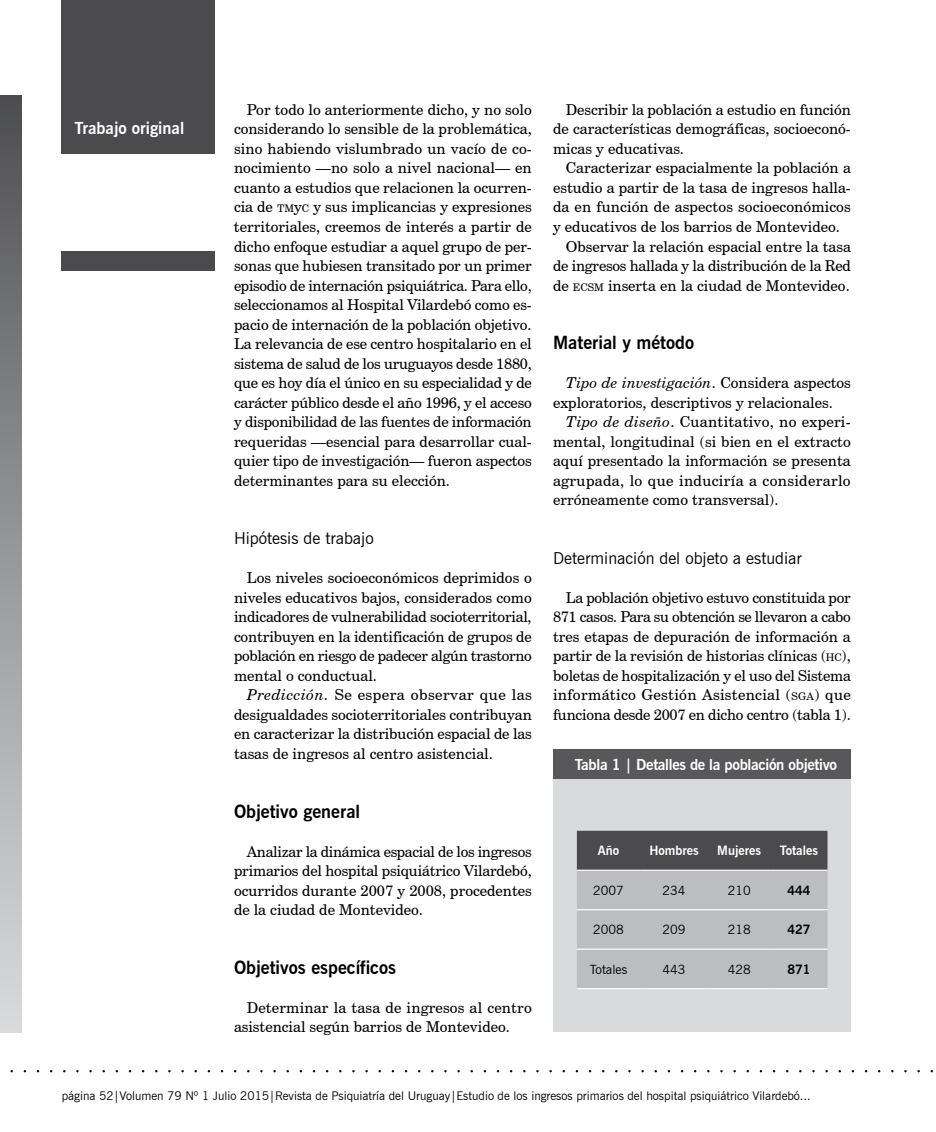
<style>
.page{position:relative;width:936px;height:1132px;background:#fff}
.page>*{position:absolute;margin:0;border:0;box-sizing:border-box;transform-origin:0 0}
.t1{font:700 18px "News Gothic BT";color:#000}
.t2{font:16.5px "News Gothic BT";color:#000}
.t3{font:700 16.5px "News Gothic BT";color:#fff}
.t4{font:15px/19.5px "Century Schoolbook BT";color:#000;text-align:justify}
.t5{font:700 15px "News Gothic BT";letter-spacing:-.02em;color:#fff}
.t6{font:12.75px "News Gothic BT";color:#000}
.t7{font:700 12.75px "News Gothic BT";color:#fff}
.t8{font:700 12.75px "News Gothic BT";color:#000}
.t9{font:12px "News Gothic BT";color:#000}
.s1{font-size:10.5px}
.s2{font-style:italic}
</style>
<div class="page">
<div style="left:62px;top:0;width:153px;height:154px;background:#4b4b4d"></div>
<div style="left:62px;top:251px;width:153px;height:20px;background:#4b4b4d"></div>
<div style="left:0;top:95px;width:21px;height:936px;background:linear-gradient(to bottom,#505053,#dcddde)"></div>
<div style="left:553px;top:749px;width:297px;height:282px;background:#d9dadb"></div>
<div style="left:553px;top:749px;width:297px;height:30px;background:#58585a"></div>
<svg style="left:577px;top:830px;width:250px;height:157px;background:#a0a1a2"></svg>
<hr style="left:577px;top:908px;width:63px;height:2px;background:#fff">
<hr style="left:640px;top:908px;width:67px;height:2px;background:#fff">
<hr style="left:707px;top:908px;width:63px;height:2px;background:#fff">
<hr style="left:770px;top:908px;width:57px;height:2px;background:#fff">
<hr style="left:577px;top:948px;width:63px;height:1px;background:#fff">
<hr style="left:640px;top:948px;width:67px;height:1px;background:#fff">
<hr style="left:707px;top:948px;width:63px;height:1px;background:#fff">
<hr style="left:770px;top:948px;width:57px;height:1px;background:#fff">
<hr style="left:577px;top:987px;width:63px;height:1px;background:#fff">
<hr style="left:640px;top:987px;width:67px;height:1px;background:#fff">
<hr style="left:707px;top:987px;width:63px;height:1px;background:#fff">
<hr style="left:770px;top:987px;width:57px;height:1px;background:#fff">
<hr style="left:577px;top:869px;width:63px;height:1px;background:#fff">
<hr style="left:640px;top:869px;width:67px;height:1px;background:#fff">
<hr style="left:707px;top:869px;width:63px;height:1px;background:#fff">
<hr style="left:770px;top:869px;width:57px;height:1px;background:#fff">
<p class="t3" style="left:74px;top:118px;width:111px">Trabajo original</p>
<p class="t4" style="left:234px;top:100px;width:299px;text-indent:13px">Por todo lo anteriormente dicho, y no solo considerando lo sensible de la problemática, sino habiendo vislumbrado un vacío de co&shy;nocimiento —no solo a nivel nacional— en cuanto a estudios que relacionen la ocurren&shy;cia de <span class="s1">TM</span>y<span class="s1">C</span> y sus implicancias y expresiones territoriales, creemos de interés a partir de dicho enfoque estudiar a aquel grupo de per&shy;sonas que hubiesen transitado por un primer episodio de internación psiquiátrica. Para ello, seleccionamos al Hospital Vilardebó como es&shy;pacio de internación de la población objetivo.<br>La relevancia de ese centro hospitalario en el sistema de salud de los uruguayos desde 1880, que es hoy día el único en su especialidad y de carácter público desde el año 1996, y el acceso y disponibilidad de las fuentes de información requeridas —esencial para desarrollar cual&shy;quier tipo de investigación— fueron aspectos determinantes para su elección.</p>
<p class="t2" style="left:234px;top:528px;width:141px">Hipótesis de trabajo</p>
<p class="t4" style="left:234px;top:568px;width:299px;text-indent:13px">Los niveles socioeconómicos deprimidos o niveles educativos bajos, considerados como indicadores de vulnerabilidad socioterritorial, contribuyen en la identificación de grupos de población en riesgo de padecer algún trastorno mental o conductual.</p>
<p class="t4" style="left:234px;top:685px;width:299px;text-indent:13px"><span class="s2">Predicción.</span> Se espera observar que las desigualdades socioterritoriales contribuyan en caracterizar la distribución espacial de las tasas de ingresos al centro asistencial.</p>
<p class="t1" style="left:234px;top:799px;width:128px">Objetivo general</p>
<p class="t4" style="left:234px;top:841px;width:299px;text-indent:13px">Analizar la dinámica espacial de los ingresos primarios del hospital psiquiátrico Vilardebó, ocurridos durante 2007 y 2008, procedentes de la ciudad de Montevideo.</p>
<p class="t1" style="left:234px;top:955px;width:163px">Objetivos específicos</p>
<p class="t4" style="left:234px;top:997px;width:299px;text-indent:13px">Determinar la tasa de ingresos al centro asistencial según barrios de Montevideo.</p>
<p class="t4" style="left:553px;top:100px;width:299px;text-indent:13px">Describir la población a estudio en función de características demográficas, socioeconó&shy;micas y educativas.</p>
<p class="t4" style="left:566px;top:158px;width:286px">Caracterizar espacialmente la población a</p>
<p class="t4" style="left:553px;top:178px;width:299px">estudio a partir de la tasa de ingresos halla-</p>
<p class="t4" style="left:553px;top:197px;width:299px">da en función de aspectos socioeconómicos</p>
<p class="t4" style="left:553px;top:217px;width:288px">y educativos de los barrios de Montevideo.</p>
<p class="t4" style="left:566px;top:236px;width:286px">Observar la relación espacial entre la tasa</p>
<p class="t4" style="left:553px;top:256px;width:299px">de ingresos hallada y la distribución de la Red</p>
<p class="t4" style="left:553px;top:275px;width:298px">de <span class="s1">ECSM</span> inserta en la ciudad de Montevideo.</p>
<p class="t1" style="left:553px;top:331px;width:143px">Material y método</p>
<p class="t4" style="left:553px;top:373px;width:299px;text-indent:13px"><span class="s2">Tipo de investigación</span>. Considera aspectos exploratorios, descriptivos y relacionales.</p>
<p class="t4" style="left:553px;top:412px;width:299px;text-indent:13px"><span class="s2">Tipo de diseño</span>. Cuantitativo, no experi&shy;mental, longitudinal (si bien en el extracto aquí presentado la información se presenta agrupada, lo que induciría a considerarlo erróneamente como transversal).</p>
<p class="t2" style="left:553px;top:547px;width:250px">Determinación del objeto a estudiar</p>
<p class="t4" style="left:553px;top:587px;width:299px;text-indent:13px">La población objetivo estuvo constituida por 871 casos. Para su obtención se llevaron a cabo tres etapas de depuración de información a partir de la revisión de historias clínicas (<span class="s1">HC</span>), boletas de hospitalización y el uso del Sistema informático Gestión Asistencial (<span class="s1">SGA</span>) que funciona desde 2007 en dicho centro (tabla 1).</p>
<p class="t5" style="left:574px;top:755px;width:264px">Tabla 1 | Detalles de la población objetivo</p>
<p class="t7" style="left:598px;top:842px;width:23px">Año</p>
<p class="t7" style="left:649px;top:842px;width:51px">Hombres</p>
<p class="t7" style="left:717px;top:842px;width:45px">Mujeres</p>
<p class="t7" style="left:779px;top:842px;width:40px">Totales</p>
<p class="t6" style="left:593px;top:882px;width:32px">2007</p>
<p class="t6" style="left:662px;top:882px;width:25px">234</p>
<p class="t6" style="left:727px;top:882px;width:25px">210</p>
<p class="t8" style="left:787px;top:882px;width:25px">444</p>
<p class="t6" style="left:593px;top:921px;width:32px">2008</p>
<p class="t6" style="left:662px;top:921px;width:25px">209</p>
<p class="t6" style="left:727px;top:921px;width:25px">218</p>
<p class="t8" style="left:787px;top:921px;width:25px">427</p>
<p class="t6" style="left:590px;top:961px;width:39px">Totales</p>
<p class="t6" style="left:662px;top:961px;width:25px">443</p>
<p class="t6" style="left:727px;top:961px;width:25px">428</p>
<p class="t8" style="left:787px;top:961px;width:25px">871</p>
<p class="t9" style="left:62px;top:1087px;width:750px">página 52|Volumen 79 Nº 1 Julio 2015|Revista de Psiquiatría del Uruguay|Estudio de los ingresos primarios del hospital psiquiátrico Vilardebó...</p>
</div>
